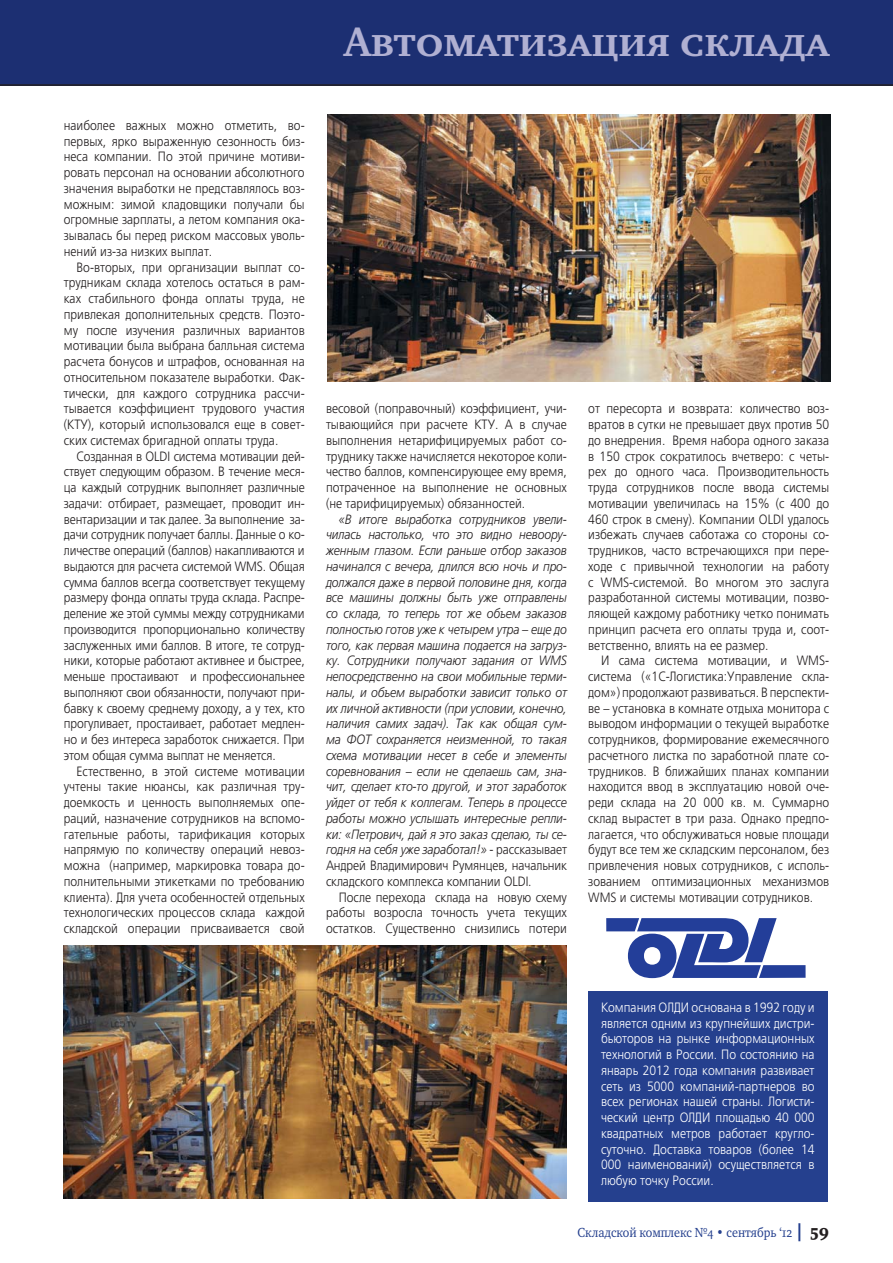
<style>
.page{position:relative;width:893px;height:1263px;background:#fff}
.page>*{position:absolute;margin:0;border:0;box-sizing:border-box;transform-origin:0 0}
.t1{font:700 42px "Charter SCC";color:#b0b0d2}
.t2{font:13.5px/15.8px "AG Foreigner Light C";color:#231f20;text-align:justify;scale:.9 1}
.t3{font:italic 13.5px/15.8px "AG Foreigner Light C";letter-spacing:-.01em;color:#231f20;text-align:justify;scale:.9 1}
.t4{font:13.5px/15.8px "AG Foreigner Light C";color:#fff;text-align:justify;scale:.9 1}
.t5{font:13.5px "Charter OSC";color:#25408e;scale:.9 1}
.s1{font-style:normal}
.s2{font-family:"Charter Black C";font-size:18px}
.s3{font-family:"Charter Black OSC";font-size:18px;color:#231f20}
</style>
<div class="page">
<div style="left:0;top:0;width:893px;height:85px;background:#1c2f72"></div>
<hr style="left:0;top:84px;width:893px;height:2px;background:#231f20">
<img style="left:327px;top:115px;width:503px;height:267px">
<img style="left:63px;top:945px;width:503px;height:254px">
<div style="left:588px;top:991px;width:239px;height:211px;background:#25408e"></div>
<svg style="left:606px;top:918px;width:200px;height:60px"></svg>
<h1 class="t1" style="left:344px;top:16px;width:487px">Автоматизация склада</h1>
<p class="t2" style="left:64px;top:118px;width:269px">наиболее важных можно отметить, во&shy;первых, ярко выраженную сезонность биз&shy;неса компании. По этой причине мотиви&shy;ровать персонал на основании абсолютного значения выработки не представлялось воз&shy;можным: зимой кладовщики получали бы огромные зарплаты, а летом компания ока&shy;зывалась бы перед риском массовых уволь&shy;нений из-за низких выплат.</p>
<p class="t2" style="left:64px;top:260px;width:269px;text-indent:13px">Во-вторых, при организации выплат со&shy;трудникам склада хотелось остаться в рам&shy;ках стабильного фонда оплаты труда, не привлекая дополнительных средств. Поэто&shy;му после изучения различных вариантов мотивации была выбрана балльная система расчета бонусов и штрафов, основанная на относительном показателе выработки. Фак&shy;тически, для каждого сотрудника рассчи&shy;тывается коэффициент трудового участия (КТУ), который использовался еще в совет&shy;ских системах бригадной оплаты труда.</p>
<p class="t2" style="left:64px;top:449px;width:269px;text-indent:13px">Созданная в OLDI система мотивации дей&shy;ствует следующим образом. В течение меся&shy;ца каждый сотрудник выполняет различные задачи: отбирает, размещает, проводит ин&shy;вентаризации и так далее. За выполнение за&shy;дачи сотрудник получает баллы. Данные о ко&shy;личестве операций (баллов) накапливаются и выдаются для расчета системой WMS. Общая сумма баллов всегда соответствует текущему размеру фонда оплаты труда склада. Распре&shy;деление же этой суммы между сотрудниками производится пропорционально количеству заслуженных ими баллов. В итоге, те сотруд&shy;ники, которые работают активнее и быстрее, меньше простаивают и профессиональнее выполняют свои обязанности, получают при&shy;бавку к своему среднему доходу, а у тех, кто прогуливает, простаивает, работает медлен&shy;но и без интереса заработок снижается. При этом общая сумма выплат не меняется.</p>
<p class="t2" style="left:64px;top:764px;width:269px;text-indent:13px">Естественно, в этой системе мотивации учтены такие нюансы, как различная тру&shy;доемкость и ценность выполняемых опе&shy;раций, назначение сотрудников на вспомо&shy;гательные работы, тарификация которых напрямую по количеству операций невоз&shy;можна (например, маркировка товара до&shy;полнительными этикетками по требованию клиента). Для учета особенностей отдельных технологических процессов склада каждой складской операции присваивается свой</p>
<p class="t2" style="left:326px;top:401px;width:269px">весовой (поправочный) коэффициент, учи&shy;тывающийся при расчете КТУ. А в случае выполнения нетарифицируемых работ со&shy;труднику также начисляется некоторое коли&shy;чество баллов, компенсирующее ему время, потраченное на выполнение не основных (не тарифицируемых) обязанностей.</p>
<p class="t3" style="left:326px;top:512px;width:269px;text-indent:13px">«В итоге выработка сотрудников увели&shy;чилась настолько, что это видно невоору&shy;женным глазом. Если раньше отбор заказов начинался с вечера, длился всю ночь и про&shy;должался даже в первой половине дня, когда все машины должны быть уже отправлены со склада, то теперь тот же объем заказов полностью готов уже к четырем утра – еще до того, как первая машина подается на загруз&shy;ку. Сотрудники получают задания от WMS непосредственно на свои мобильные терми&shy;налы, и объем выработки зависит только от их личной активности (при условии, конечно, наличия самих задач). Так как общая сум&shy;ма ФОТ сохраняется неизменной, то такая схема мотивации несет в себе и элементы соревнования – если не сделаешь сам, зна&shy;чит, сделает кто-то другой, и этот заработок уйдет от тебя к коллегам. Теперь в процессе работы можно услышать интересные репли&shy;ки: «Петрович, дай я это заказ сделаю, ты се&shy;годня на себя уже заработал!» <span class="s1">- рассказывает Андрей Владимирович Румянцев, начальник складского комплекса компании OLDI.</span></p>
<p class="t2" style="left:326px;top:890px;width:269px;text-indent:13px">После перехода склада на новую схему работы возросла точность учета текущих остатков. Существенно снизились потери</p>
<p class="t2" style="left:588px;top:401px;width:269px">от пересорта и возврата: количество воз&shy;вратов в сутки не превышает двух против 50 до внедрения. Время набора одного заказа в 150 строк сократилось вчетверо: с четы&shy;рех до одного часа. Производительность труда сотрудников после ввода системы мотивации увеличилась на 15% (с 400 до 460 строк в смену). Компании OLDI удалось избежать случаев саботажа со стороны со&shy;трудников, часто встречающихся при пере&shy;ходе с привычной технологии на работу с WMS-системой. Во многом это заслуга разработанной системы мотивации, позво&shy;ляющей каждому работнику четко понимать принцип расчета его оплаты труда и, соот&shy;ветственно, влиять на ее размер.</p>
<p class="t2" style="left:588px;top:653px;width:269px;text-indent:13px">И сама система мотивации, и WMS&shy;система («1С-Логистика:Управление скла&shy;дом») продолжают развиваться. В перспекти&shy;ве – установка в комнате отдыха монитора с выводом информации о текущей выработке сотрудников, формирование ежемесячного расчетного листка по заработной плате со&shy;трудников. В ближайших планах компании находится ввод в эксплуатацию новой оче&shy;реди склада на 20 000 кв. м. Суммарно склад вырастет в три раза. Однако предпо&shy;лагается, что обслуживаться новые площади будут все тем же складским персоналом, без привлечения новых сотрудников, с исполь&shy;зованием оптимизационных механизмов WMS и системы мотивации сотрудников.</p>
<p class="t4" style="left:601px;top:1000px;width:239px">Компания ОЛДИ основана в 1992 году и является одним из крупнейших дистри&shy;бьюторов на рынке информационных технологий в России. По состоянию на январь 2012 года компания развивает сеть из 5000 компаний-партнеров во всех регионах нашей страны. Логисти&shy;ческий центр ОЛДИ площадью 40 000 квадратных метров работает кругло&shy;суточно. Доставка товаров (более 14<br>000 наименований) осуществляется в любую точку России.</p>
<p class="t5" style="left:577px;top:1227px;width:281px">Складской комплекс №4 • сентябрь ‘12 <span class="s2">|</span> <span class="s3">59</span></p>
</div>
